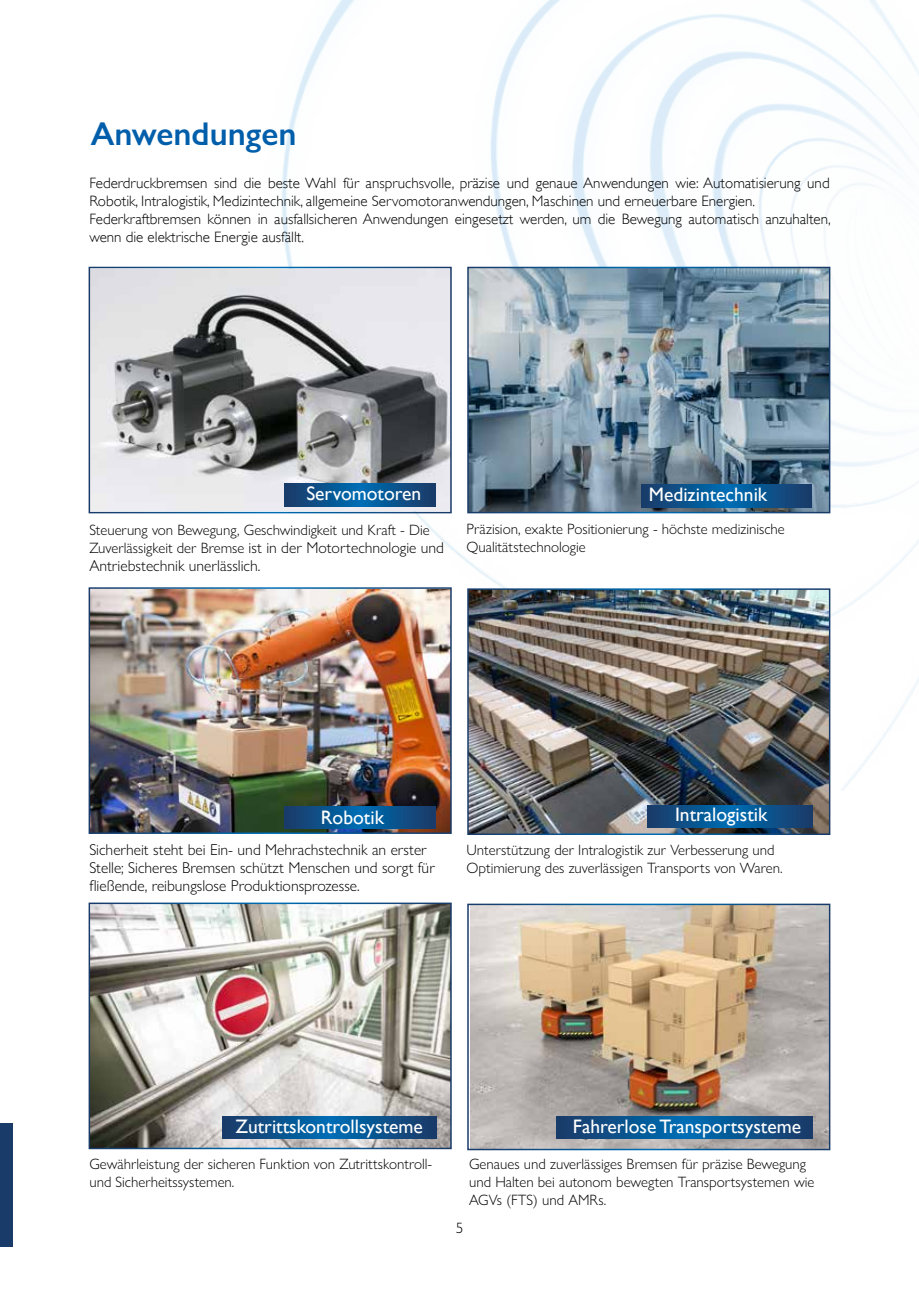
<style>
.page{position:relative;width:919px;height:1289px;background:#fff}
.page>*{position:absolute;margin:0;border:0;box-sizing:border-box;transform-origin:0 0}
.t1{font:600 33px "Gill Sans Nova";color:#005eaa}
.t2{font:19.5px "Gill Sans";color:#fff}
.t3{font:300 15.75px/18px "Gill Sans Nova";color:#000}
.t4{font:300 15px/18px "Gill Sans Nova";color:#000}
.t5{font:300 15px/18px "Gill Sans";color:#000}
.s1{font-size:15px}
</style>
<div class="page">
<img style="left:254px;top:0;width:664px;height:829px">
<img style="left:92px;top:270px;width:356px;height:240px">
<div style="left:89px;top:267px;width:362px;height:246px;border:2px solid #fff"></div>
<img style="left:470px;top:270px;width:357px;height:240px">
<img style="left:92px;top:590px;width:356px;height:241px">
<img style="left:470px;top:591px;width:357px;height:241px">
<img style="left:92px;top:905px;width:356px;height:241px">
<div style="left:89px;top:902px;width:362px;height:247px;border:2px solid #fff"></div>
<img style="left:470px;top:906px;width:357px;height:241px">
<svg style="left:285px;top:484px;width:150px;height:22px;background:#0b538c"></svg>
<svg style="left:641px;top:485px;width:170px;height:22px;background:#0b538c"></svg>
<svg style="left:285px;top:806px;width:150px;height:22px;background:#0b538c"></svg>
<svg style="left:647px;top:805px;width:165px;height:23px;background:#0b528c"></svg>
<svg style="left:222px;top:1116px;width:214px;height:22px;background:#0b528c"></svg>
<svg style="left:556px;top:1116px;width:256px;height:22px;background:#0b538c"></svg>
<div style="left:0;top:1123px;width:13px;height:123px;background:#193b69"></div>
<h1 class="t1" style="left:91px;top:114px;width:207px">Anwendungen</h1>
<p class="t5" style="left:89px;top:174px;width:743px">Federdruckbremsen sind die beste Wahl für anspruchsvolle, präzise und genaue Anwendungen wie: Automatisierung und Robotik, Intralogistik, Medizintechnik, allgemeine Servomotoranwendungen, Maschinen und erneuerbare Energien.<br>Federkraftbremsen können in ausfallsicheren Anwendungen eingesetzt werden, um die Bewegung automatisch anzuhalten, wenn die elektrische Energie ausfällt.</p>
<h2 class="t2" style="left:306px;top:481px;width:116px">Servomotoren</h2>
<p class="t4" style="left:89px;top:520px;width:342px">Steuerung von Bewegung, Geschwindigkeit und Kraft - Die</p>
<p class="t3" style="left:89px;top:538px;width:356px"><span class="s1">Zuverlässigkeit der Bremse</span> ist in der Motortechnologie und<br>Antriebstechnik unerlässlich.</p>
<h2 class="t2" style="left:648px;top:482px;width:120px">Medizintechnik</h2>
<p class="t4" style="left:466px;top:520px;width:320px">Präzision, exakte Positionierung - höchste medizinische<br>Qualitätstechnologie</p>
<h2 class="t2" style="left:321px;top:805px;width:65px">Robotik</h2>
<h2 class="t2" style="left:675px;top:803px;width:94px">Intralogistik</h2>
<p class="t3" style="left:89px;top:840px;width:347px">Sicherheit steht bei Ein- und Mehrachstechnik an erster<br>Stelle; Sicheres Bremsen schützt Menschen und sorgt für fließende, reibungslose Produktionsprozesse.</p>
<p class="t4" style="left:466px;top:840px;width:317px">Unterstützung der Intralogistik zur Verbesserung und<br>Optimierung des zuverlässigen Transports von Waren.</p>
<h2 class="t2" style="left:235px;top:1114px;width:189px">Zutrittskontrollsysteme</h2>
<h2 class="t2" style="left:573px;top:1114px;width:229px">Fahrerlose Transportsysteme</h2>
<p class="t4" style="left:89px;top:1155px;width:344px">Gewährleistung der sicheren Funktion von Zutrittskontroll&shy;und Sicherheitssystemen.</p>
<p class="t4" style="left:469px;top:1155px;width:347px">Genaues und zuverlässiges Bremsen für präzise Bewegung und Halten bei autonom bewegten Transportsystemen wie<br>AGVs (FTS) und AMRs.</p>
<p class="t4" style="left:455px;top:1218px;width:9px">5</p>
</div>
